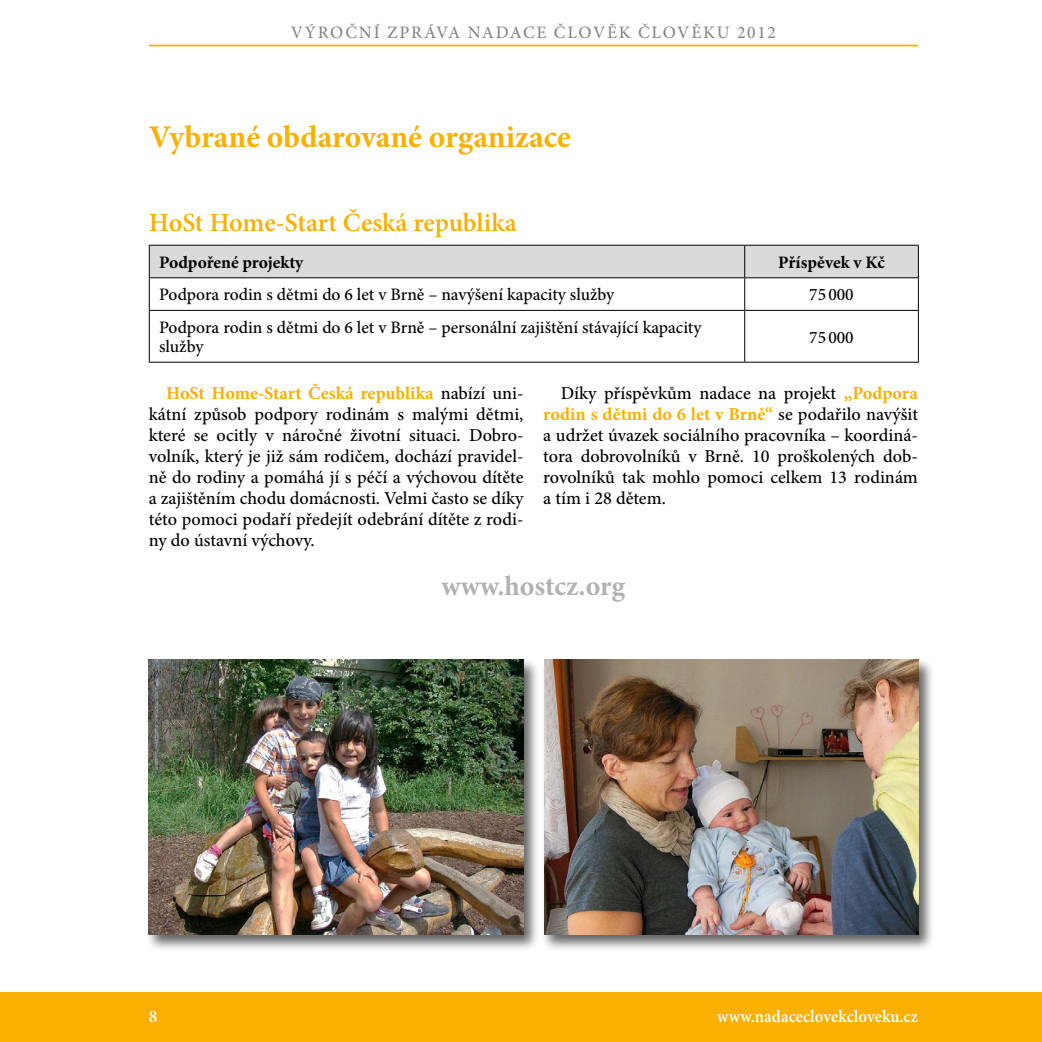
<style>
.page{position:relative;width:1042px;height:1042px;background:#fff}
.page>*{position:absolute;margin:0;border:0;box-sizing:border-box;transform-origin:0 0}
.t1{font:700 31.5px "Minion Pro";color:#f9b000}
.t2{font:700 28px "Minion Pro";color:#b1b2b3}
.t3{font:600 26.25px "Minion Pro";color:#f9b000}
.t4{font:500 18.2px/21px "Minion Pro";color:#000;text-align:justify}
.t5{font:500 17.5px/19.2px "Minion Pro";color:#000}
.t6{font:500 17.5px "Minion Pro";letter-spacing:.1em;color:#868786}
.t7{font:700 17.5px "Minion Pro";letter-spacing:-.005em;color:#000}
.t8{font:600 17.5px "Minion Pro";letter-spacing:.005em;color:#fff;scale:.95 1}
.t9{font:600 17.5px "Minion Pro";letter-spacing:.005em;color:#fff}
.s1{font-weight:700;color:#f9b000}
</style>
<div class="page">
<hr style="left:149px;top:45px;width:769px;height:1px;background:#f9b000">
<div style="left:0;top:992px;width:1042px;height:50px;background:#f9b000"></div>
<div style="left:150px;top:246px;width:768px;height:31px;background:#d9dada"></div>
<svg style="left:150px;top:278px;width:768px;height:84px"></svg>
<hr style="left:745px;top:310px;width:174px;height:1px;background:#000">
<hr style="left:744px;top:311px;width:1px;height:51px;background:#000">
<hr style="left:744px;top:246px;width:1px;height:31px;background:#000">
<hr style="left:918px;top:278px;width:1px;height:32px;background:#000">
<hr style="left:149px;top:311px;width:1px;height:51px;background:#000">
<hr style="left:918px;top:311px;width:1px;height:51px;background:#000">
<hr style="left:149px;top:362px;width:596px;height:1px;background:#000">
<hr style="left:745px;top:362px;width:174px;height:1px;background:#000">
<hr style="left:149px;top:245px;width:596px;height:1px;background:#000">
<hr style="left:149px;top:246px;width:1px;height:31px;background:#000">
<hr style="left:745px;top:245px;width:174px;height:1px;background:#000">
<hr style="left:918px;top:246px;width:1px;height:31px;background:#000">
<hr style="left:745px;top:277px;width:174px;height:1px;background:#000">
<hr style="left:149px;top:277px;width:596px;height:1px;background:#000">
<hr style="left:149px;top:278px;width:1px;height:32px;background:#000">
<hr style="left:744px;top:278px;width:1px;height:32px;background:#000">
<hr style="left:149px;top:310px;width:596px;height:1px;background:#000">
<div style="left:541px;top:657px;width:394px;height:294px;background:#000;opacity:.6"></div>
<img style="left:544px;top:659px;width:375px;height:275px">
<div style="left:146px;top:657px;width:393px;height:294px;background:#000;opacity:.6"></div>
<img style="left:149px;top:659px;width:374px;height:275px">
<p class="t6" style="left:291px;top:20px;width:487px">VÝROČNÍ ZPRÁVA NADACE ČLOVĚK ČLOVĚKU 2012</p>
<h1 class="t1" style="left:149px;top:115px;width:423px">Vybrané obdarované organizace</h1>
<h3 class="t3" style="left:149px;top:204px;width:369px">HoSt Home-Start Česká republika</h3>
<p class="t7" style="left:159px;top:250px;width:146px">Podpořené projekty</p>
<p class="t7" style="left:778px;top:250px;width:108px">Příspěvek v Kč</p>
<p class="t5" style="left:159px;top:285px;width:456px">Podpora rodin s dětmi do 6 let v Brně – navýšení kapacity služby</p>
<p class="t5" style="left:809px;top:285px;width:46px">75 000</p>
<p class="t5" style="left:159px;top:318px;width:544px">Podpora rodin s dětmi do 6 let v Brně – personální zajištění stávající kapacity služby</p>
<p class="t5" style="left:809px;top:327px;width:46px">75 000</p>
<p class="t4" style="left:149px;top:383px;width:376px;text-indent:17px"><span class="s1">HoSt Home-Start Česká republika</span> nabízí uni&shy;kátní způsob podpory rodinám s malými dětmi, které se ocitly v náročné životní situaci. Dobro&shy;volník, který je již sám rodičem, dochází pravidel&shy;ně do rodiny a pomáhá jí s péčí a výchovou dítěte a zajištěním chodu domácnosti. Velmi často se díky této pomoci podaří předejít odebrání dítěte z rodi&shy;ny do ústavní výchovy.</p>
<p class="t4" style="left:543px;top:383px;width:376px;text-indent:17px">Díky příspěvkům nadace na projekt <span class="s1">„Podpora rodin s dětmi do 6 let v Brně“</span> se podařilo navýšit a udržet úvazek sociálního pracovníka – koordiná&shy;tora dobrovolníků v Brně. 10 proškolených dob&shy;rovolníků tak mohlo pomoci celkem 13 rodinám a tím i 28 dětem.</p>
<h2 class="t2" style="left:441px;top:566px;width:185px">www.hostcz.org</h2>
<p class="t9" style="left:149px;top:1004px;width:10px">8</p>
<p class="t8" style="left:717px;top:1004px;width:213px">www.nadaceclovekcloveku.cz</p>
</div>
